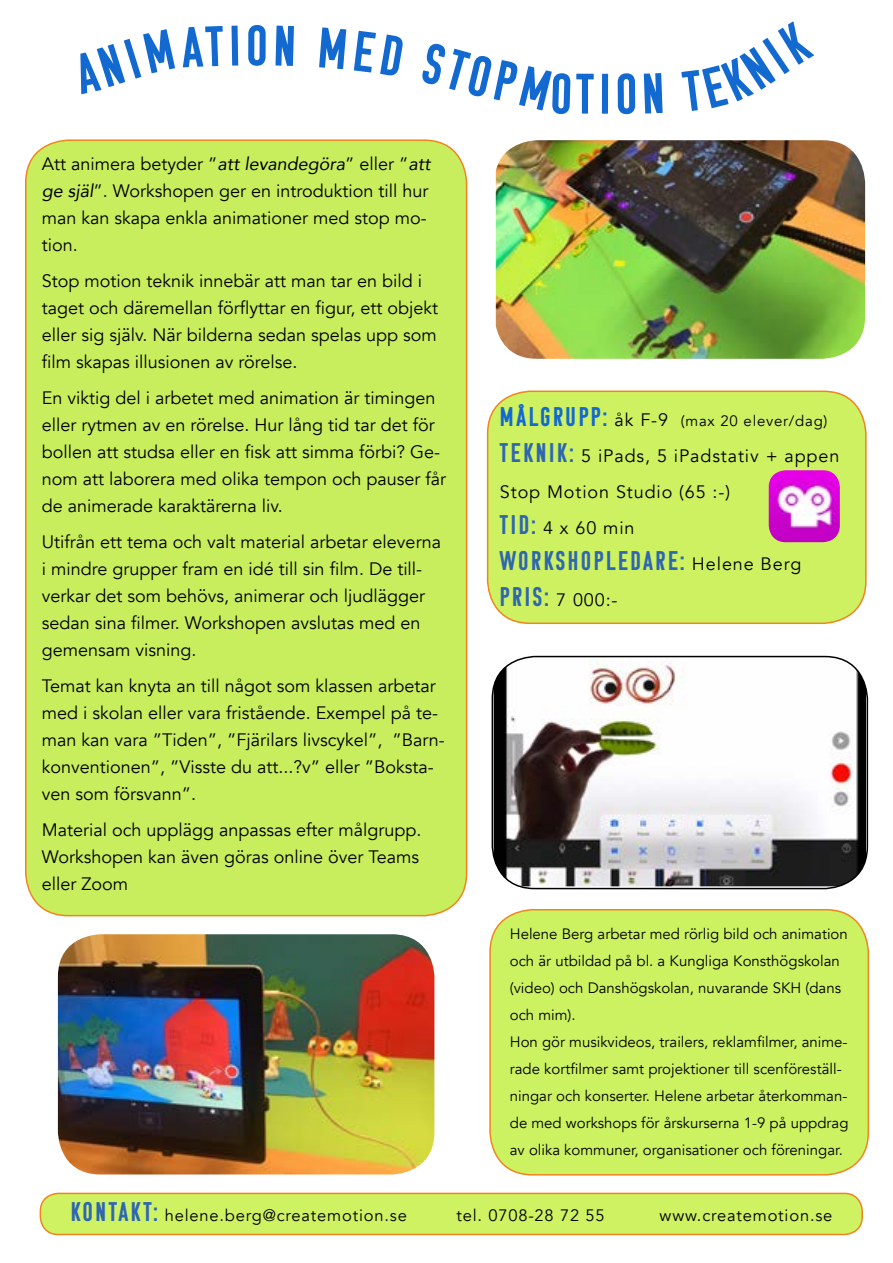
<style>
.page{position:relative;width:893px;height:1263px;background:#fff}
.page>*{position:absolute;margin:0;border:0;box-sizing:border-box;transform-origin:0 0}
.t1{font:57px "Komu B";color:#1269d0}
.t2{font:27px "Komu B";letter-spacing:.1em;color:#2e67b0}
.t3{font:18px/27px "Avenir";color:#000}
.t4{font:18px/36px "Avenir";letter-spacing:.05em;color:#000}
.t5{font:16.5px "Avenir";letter-spacing:.05em;color:#000}
.t6{font:15px/27px "Avenir";color:#000}
.t7{font:15px "Avenir";letter-spacing:.05em;color:#000}
.s1{font-style:italic}
.s2{font-family:"Komu B";font-size:27px;color:#1269d0}
.s3{font-size:18px}
.s4{font-family:"Komu B";font-size:27px;color:#2e67b0}
.s5{font-family:"Avenir";font-size:18px;color:#000}
</style>
<div class="page">
<img style="left:58px;top:934px;width:376px;height:240px">
<img style="left:496px;top:140px;width:369px;height:219px">
<div style="left:26px;top:140px;width:441px;height:776px;background:#c8ee5d;border-radius:43px"></div>
<div style="left:488px;top:391px;width:378px;height:232px;background:#cef161;border-radius:43px"></div>
<div style="left:487px;top:391px;width:380px;height:233px;border:2px solid #f1841d;border-radius:43px"></div>
<div style="left:490px;top:910px;width:378px;height:265px;background:#ccf261;border-radius:43px"></div>
<div style="left:489px;top:909px;width:380px;height:266px;border:2px solid #f1841d;border-radius:43px"></div>
<img style="left:769px;top:470px;width:71px;height:72px">
<img style="left:494px;top:659px;width:372px;height:227px">
<div style="left:492px;top:656px;width:376px;height:233px;border:2px solid #000;border-radius:43px"></div>
<div style="left:40px;top:1193px;width:822px;height:41px;background:#cff262;border-radius:18px"></div>
<div style="left:40px;top:1193px;width:823px;height:42px;border:2px solid #f1841d;border-radius:18px"></div>
<h1 class="t1" style="left:246px;top:14px;width:22px">O</h1>
<p class="t3" style="left:42px;top:151px;width:390px">Att animera betyder ”<span class="s1">att levandegöra</span>” eller ”<span class="s1">att ge själ</span>”. Workshopen ger en introduktion till hur man kan skapa enkla animationer med stop mo&shy;tion.</p>
<p class="t3" style="left:42px;top:268px;width:398px">Stop motion teknik innebär att man tar en bild i taget och däremellan förflyttar en figur, ett objekt eller sig själv. När bilderna sedan spelas upp som film skapas illusionen av rörelse.</p>
<p class="t3" style="left:42px;top:385px;width:406px">En viktig del i arbetet med animation är timingen eller rytmen av en rörelse. Hur lång tid tar det för bollen att studsa eller en fisk att simma förbi? Ge&shy;nom att laborera med olika tempon och pauser får de animerade karaktärerna liv.</p>
<p class="t3" style="left:42px;top:529px;width:401px">Utifrån ett tema och valt material arbetar eleverna i mindre grupper fram en idé till sin film. De till&shy;verkar det som behövs, animerar och ljudlägger sedan sina filmer. Workshopen avslutas med en gemensam visning.</p>
<p class="t3" style="left:42px;top:673px;width:404px">Temat kan knyta an till något som klassen arbetar med i skolan eller vara fristående. Exempel på te&shy;man kan vara ”Tiden”, ”Fjärilars livscykel”, ”Barn&shy;konventionen”, ”Visste du att...?v” eller ”Boksta&shy;ven som försvann”.</p>
<p class="t3" style="left:42px;top:817px;width:381px">Material och upplägg anpassas efter målgrupp.<br>Workshopen kan även göras online över Teams eller Zoom</p>
<h1 class="t1" style="left:576px;top:63px;width:63px">TIO</h1>
<p class="t7" style="left:500px;top:412px;width:329px"><span class="s2">MÅLGRUPP:</span> <span class="s3">åk F-9</span> (max 20 elever/dag)</p>
<p class="t4" style="left:500px;top:438px;width:341px"><span class="s4">TEKNIK:</span> 5 iPads, 5 iPadstativ + appen<br>Stop Motion Studio (65 :-)<br><span class="s4">TID:</span> 4 x 60 min</p>
<h2 class="t2" style="left:500px;top:546px;width:303px">WORKSHOPLEDARE: <span class="s5">Helene Berg</span></h2>
<p class="t3" style="left:500px;top:586px;width:119px"><span class="s4">PRIS:</span> 7 000:-</p>
<p class="t6" style="left:510px;top:920px;width:340px">Helene Berg arbetar med rörlig bild och animation och är utbildad på bl. a Kungliga Konsthögskolan (video) och Danshögskolan, nuvarande SKH (dans och mim).<br>Hon gör musikvideos, trailers, reklamfilmer, anime&shy;rade kortfilmer samt projektioner till scenföreställ&shy;ningar och konserter. Helene arbetar återkomman&shy;de med workshops för årskurserna 1-9 på uppdrag av olika kommuner, organisationer och föreningar.</p>
<p class="t5" style="left:71px;top:1205px;width:337px"><span class="s4">KONTAKT:</span> helene.berg@createmotion.se</p>
<p class="t5" style="left:456px;top:1205px;width:150px">tel. 0708-28 72 55</p>
<p class="t5" style="left:660px;top:1205px;width:174px">www.createmotion.se</p>
</div>
